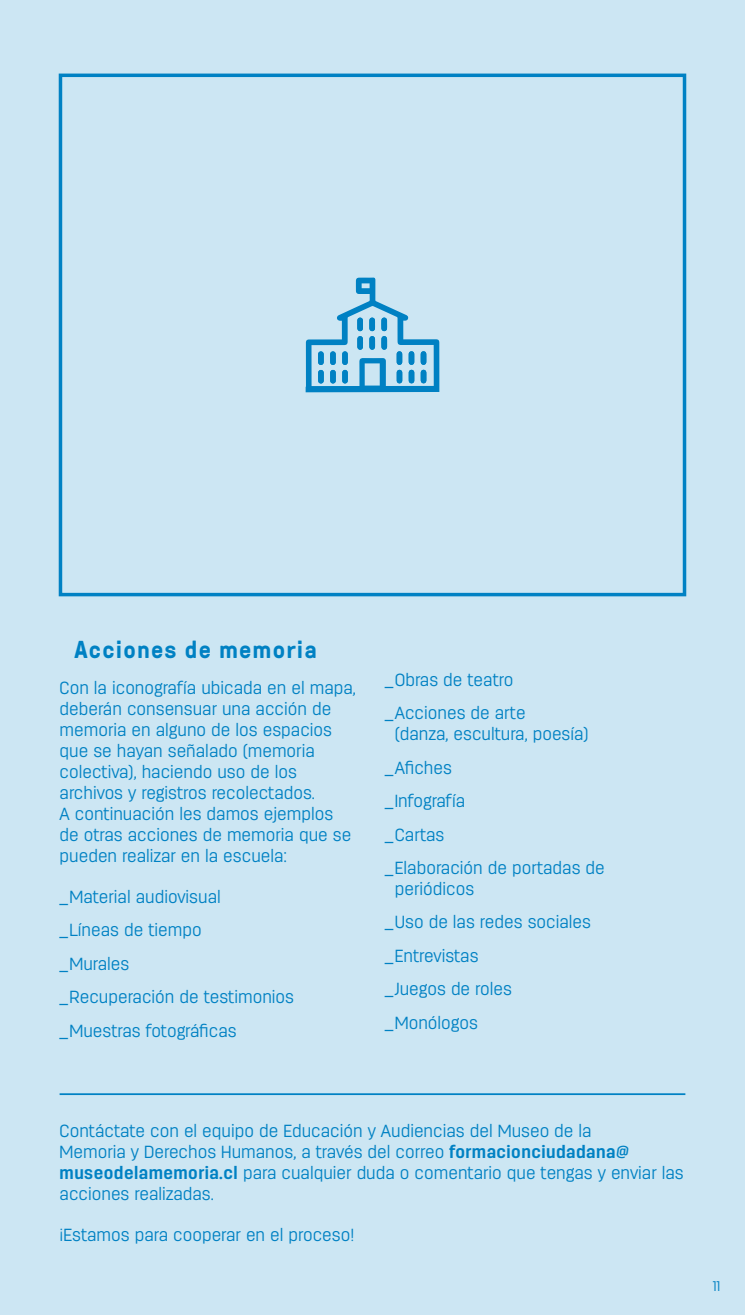
<style>
.page{position:relative;width:745px;height:1315px;background:#fff}
.page>*{position:absolute;margin:0;border:0;box-sizing:border-box;transform-origin:0 0}
.t1{font:700 24.5px "GT Pressura";letter-spacing:.05em;color:#0081c3}
.t2{font:300 17.5px/33.4px "Antartida";color:#0081c3}
.t3{font:300 14px "Antartida";color:#0081c3}
.s1{font-weight:500}
.s2{font-weight:700}
</style>
<div class="page">
<div style="left:0;top:0;width:744px;height:1315px;background:#cce6f3"></div>
<div style="left:59px;top:74px;width:626px;height:522px;border:4px solid #0081c3"></div>
<svg style="left:305px;top:277px;width:134px;height:115px"></svg>
<hr style="left:60px;top:1093px;width:625px;height:2px;background:#0081c3">
<h1 class="t1" style="left:74px;top:631px;width:244px">Acciones de memoria</h1>
<p class="t2" style="left:60px;top:677px;width:298px;line-height:21px">Con la iconografía ubicada en el mapa, deberán consensuar una acción de memoria en alguno de los espacios que se hayan señalado (memoria colectiva), haciendo uso de los archivos y registros recolectados.<br>A continuación les damos ejemplos de otras acciones de memoria que se pueden realizar en la escuela:</p>
<p class="t2" style="left:60px;top:880px;width:236px"><span class="s1">_</span>Material audiovisual<br><span class="s1">_</span>Líneas de tiempo<br><span class="s1">_</span>Murales<br><span class="s1">_</span>Recuperación de testimonios <span class="s1">_</span>Muestras fotográficas</p>
<p class="t2" style="left:384px;top:663px;width:142px"><span class="s1">_</span>Obras de teatro <span class="s1">_</span>Acciones de arte</p>
<p class="t2" style="left:384px;top:718px;width:221px;text-indent:10px">(danza, escultura, poesía) <span class="s1">_</span>Afiches<br><span class="s1">_</span>Infografía<br><span class="s1">_</span>Cartas<br><span class="s1">_</span>Elaboración de portadas de</p>
<p class="t2" style="left:384px;top:872px;width:207px;text-indent:10px">periódicos<br><span class="s1">_</span>Uso de las redes sociales <span class="s1">_</span>Entrevistas<br><span class="s1">_</span>Juegos de roles <span class="s1">_</span>Monólogos</p>
<p class="t2" style="left:60px;top:1120px;width:625px;line-height:21px">Contáctate con el equipo de Educación y Audiencias del Museo de la<br>Memoria y Derechos Humanos, a través del correo <span class="s2">formacionciudadana@ museodelamemoria.cl</span> para cualquier duda o comentario que tengas y enviar las acciones realizadas.</p>
<p class="t2" style="left:60px;top:1218px;width:296px">¡Estamos para cooperar en el proceso!</p>
<p class="t3" style="left:712px;top:1278px;width:9px">11</p>
</div>
